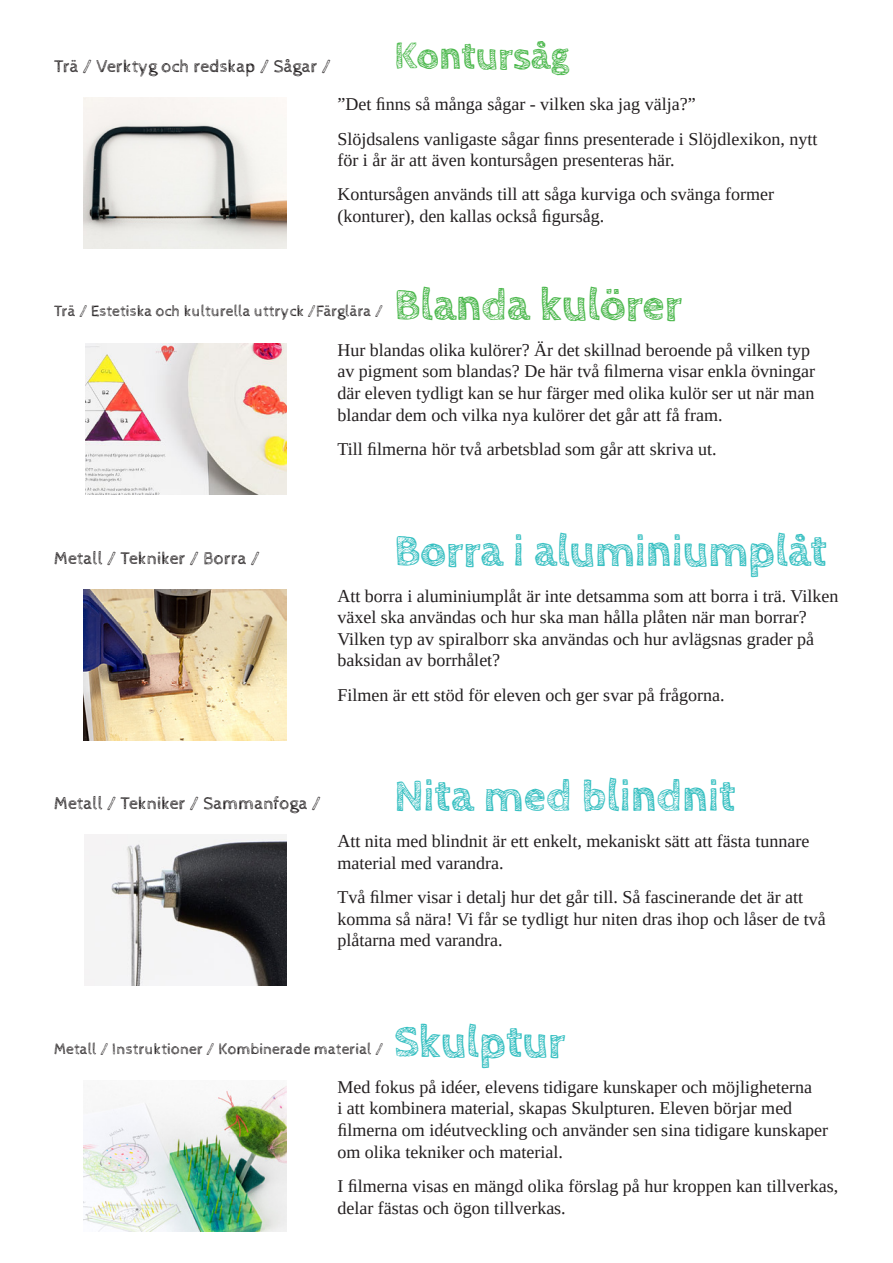
<style>
.page{position:relative;width:893px;height:1263px;background:#fff}
.page>*{position:absolute;margin:0;border:0;box-sizing:border-box;transform-origin:0 0}
.Titel{font:700 45px "Cabin Sketch";color:#35bfc1}
.t1{font:700 45px "Cabin Sketch";color:#49b74a}
.t2{font:700 39px "Cabin Sketch";color:#49b74a}
.t3{font:18px/21.6px "Tinos";color:#231f20}
.Sökvägstext{font:18px "Cabin Sketch";color:#231f20}
.Sökvägstext-2{font:15.75px "Cabin Sketch";color:#231f20}
</style>
<div class="page">
<img style="left:84px;top:98px;width:202px;height:151px">
<img style="left:85px;top:343px;width:201px;height:152px">
<img style="left:84px;top:589px;width:202px;height:151px">
<img style="left:85px;top:835px;width:201px;height:151px">
<img style="left:84px;top:1086px;width:202px;height:145px">
<p class="Sökvägstext" style="left:54px;top:57px;width:279px">Trä / Verktyg och redskap / Sågar /</p>
<p class="t2" style="left:394px;top:34px;width:177px">Kontursåg</p>
<p class="t3" style="left:337px;top:93px;width:360px">”Det finns så många sågar - vilken ska jag välja?”</p>
<p class="t3" style="left:337px;top:128px;width:481px">Slöjdsalens vanligaste sågar finns presenterade i Slöjdlexikon, nytt för i år är att även kontursågen presenteras här.</p>
<p class="t3" style="left:337px;top:184px;width:438px">Kontursågen används till att såga kurviga och svänga former (konturer), den kallas också figursåg.</p>
<p class="t1" style="left:394px;top:280px;width:290px">Blanda kulörer</p>
<p class="Sökvägstext-2" style="left:54px;top:302px;width:331px">Trä / Estetiska och kulturella uttryck /Färglära /</p>
<p class="t3" style="left:337px;top:339px;width:479px">Hur blandas olika kulörer? Är det skillnad beroende på vilken typ av pigment som blandas? De här två filmerna visar enkla övningar där eleven tydligt kan se hur färger med olika kulör ser ut när man blandar dem och vilka nya kulörer det går att få fram.</p>
<p class="t3" style="left:337px;top:438px;width:381px">Till filmerna hör två arbetsblad som går att skriva ut.</p>
<p class="Sökvägstext" style="left:54px;top:548px;width:208px">Metall / Tekniker / Borra /</p>
<p class="Titel" style="left:394px;top:525px;width:435px">Borra i aluminiumplåt</p>
<p class="t3" style="left:337px;top:585px;width:502px">Att borra i aluminiumplåt är inte detsamma som att borra i trä. Vilken växel ska användas och hur ska man hålla plåten när man borrar?<br>Vilken typ av spiralborr ska användas och hur avlägsnas grader på baksidan av borrhålet?</p>
<p class="t3" style="left:337px;top:684px;width:389px">Filmen är ett stöd för eleven och ger svar på frågorna.</p>
<p class="Sökvägstext" style="left:54px;top:794px;width:269px">Metall / Tekniker / Sammanfoga /</p>
<p class="Titel" style="left:394px;top:771px;width:343px">Nita med blindnit</p>
<p class="t3" style="left:337px;top:830px;width:473px">Att nita med blindnit är ett enkelt, mekaniskt sätt att fästa tunnare material med varandra.</p>
<p class="t3" style="left:337px;top:886px;width:490px">Två filmer visar i detalj hur det går till. Så fascinerande det är att komma så nära! Vi får se tydligt hur niten dras ihop och låser de två plåtarna med varandra.</p>
<p class="Sökvägstext-2" style="left:54px;top:1040px;width:331px">Metall / Instruktioner / Kombinerade material /</p>
<p class="Titel" style="left:394px;top:1017px;width:173px">Skulptur</p>
<p class="t3" style="left:337px;top:1076px;width:492px">Med fokus på idéer, elevens tidigare kunskaper och möjligheterna<br>i att kombinera material, skapas Skulpturen. Eleven börjar med filmerna om idéutveckling och använder sen sina tidigare kunskaper om olika tekniker och material.</p>
<p class="t3" style="left:337px;top:1175px;width:502px">I filmerna visas en mängd olika förslag på hur kroppen kan tillverkas, delar fästas och ögon tillverkas.</p>
</div>
